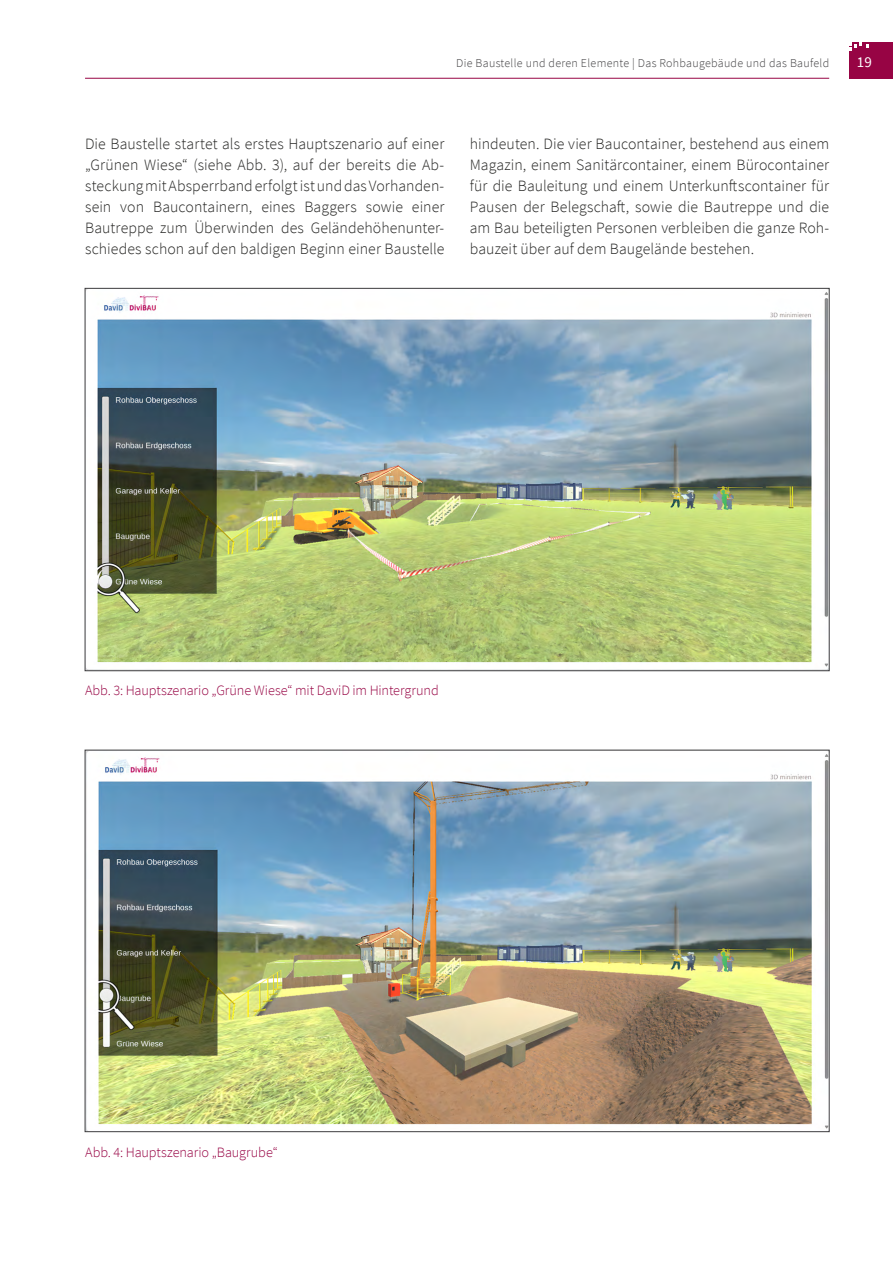
<style>
.page{position:relative;width:893px;height:1263px;background:#fff}
.page>*{position:absolute;margin:0;border:0;box-sizing:border-box;transform-origin:0 0}
.t1{font:300 15.75px/21px "Source Sans Pro";letter-spacing:.005em;color:#252523;text-align:justify}
.t2{font:15px "Source Sans Pro";color:#fff}
.t3{font:300 14.25px "Source Sans Pro";letter-spacing:-.01em;color:#970444}
.t4{font:300 12px "Source Sans Pro";letter-spacing:.025em;color:#414042}
</style>
<div class="page">
<div style="left:849px;top:42px;width:44px;height:36px;background:#970444"></div>
<svg style="left:849px;top:42px;width:20px;height:8px"></svg>
<hr style="left:85px;top:78px;width:744px;height:1px;background:#970444">
<img style="left:97px;top:292px;width:730px;height:375px">
<img style="left:87px;top:752px;width:740px;height:377px">
<p class="t4" style="left:456px;top:56px;width:374px">Die Baustelle und deren Elemente | Das Rohbaugebäude und das Baufeld</p>
<p class="t2" style="left:857px;top:53px;width:16px">19</p>
<p class="t1" style="left:85px;top:133px;width:361px">Die Baustelle startet als erstes Hauptszenario auf einer „Grünen Wiese“ (siehe Abb. 3), auf der bereits die Ab&shy;steckung mit Absperrband erfolgt ist und das Vorhanden&shy;sein von Baucontainern, eines Baggers sowie einer Bautreppe zum Überwinden des Geländehöhenunter&shy;schiedes schon auf den baldigen Beginn einer Baustelle</p>
<p class="t1" style="left:470px;top:133px;width:361px">hindeuten. Die vier Baucontainer, bestehend aus einem Magazin, einem Sanitärcontainer, einem Bürocontainer für die Bauleitung und einem Unterkunftscontainer für Pausen der Belegschaft, sowie die Bautreppe und die am Bau beteiligten Personen verbleiben die ganze Roh&shy;bauzeit über auf dem Baugelände bestehen.</p>
<p class="t3" style="left:85px;top:681px;width:355px">Abb. 3: Hauptszenario „Grüne Wiese“ mit DaviD im Hintergrund</p>
<p class="t3" style="left:85px;top:1143px;width:194px">Abb. 4: Hauptszenario „Baugrube“</p>
</div>
